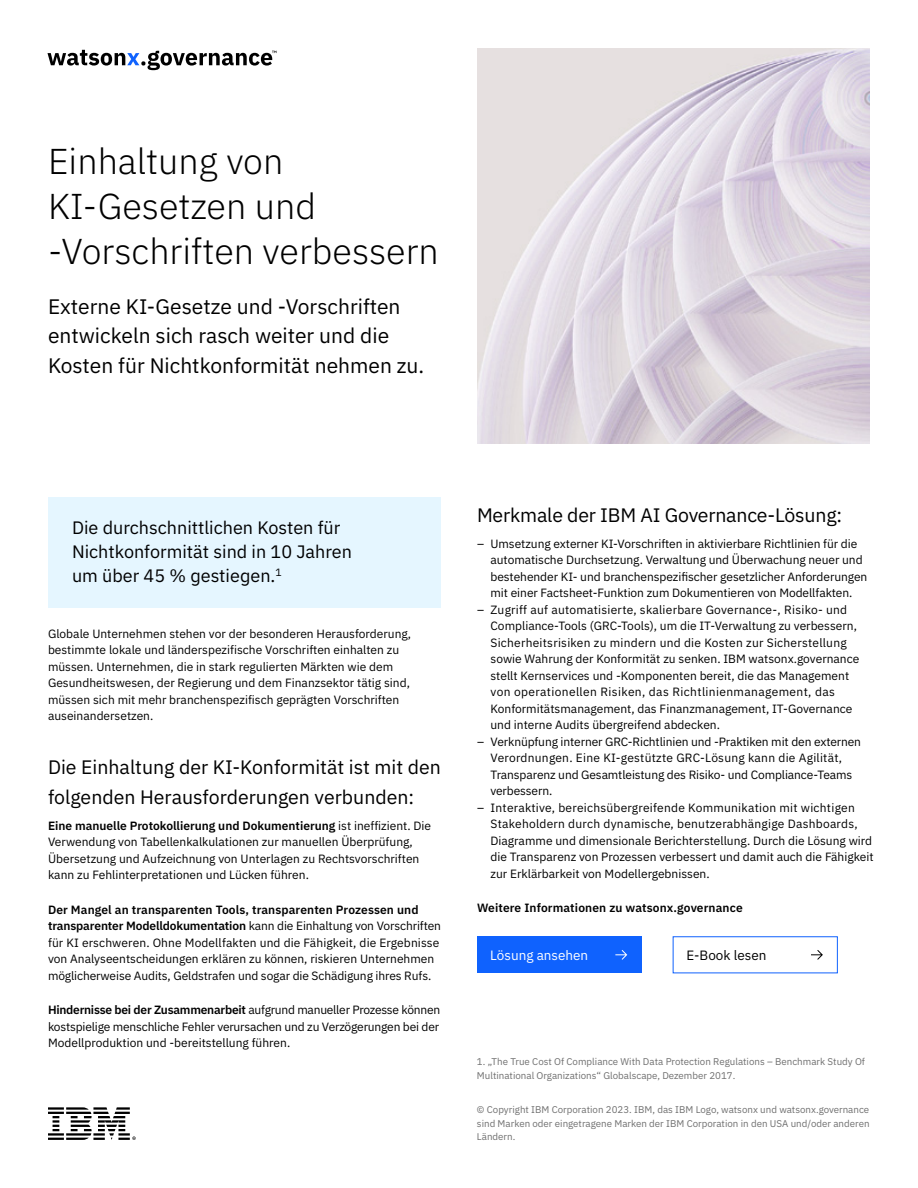
<style>
.page{position:relative;width:918px;height:1188px;background:#fff}
.page>*{position:absolute;margin:0;border:0;box-sizing:border-box;transform-origin:0 0}
.Title_24_30{font:300 36px/45px "IBM Plex Sans";color:#000}
.Subtitle{font:21px/29.7px "IBM Plex Sans";color:#000}
.Heading{font:19.5px/30px "IBM Plex Sans";color:#000}
.Callout_bkgd{font:18px/24px "IBM Plex Sans";color:#000}
.t1{font:13.5px "IBM Plex Sans";color:#fff}
.t2{font:13.5px "IBM Plex Sans";color:#000}
.List_bulleted_1{font:12px/16.5px "IBM Plex Sans";color:#000}
.Body_text{font:12px/16.5px "IBM Plex Sans";color:#000}
.Body_text-2{font:12px "IBM Plex Sans Sm Bld";letter-spacing:.01em;color:#000}
.Copyright_Grey{font:9.75px/13.5px "IBM Plex Sans";color:#6f6f6f;text-align:justify}
.Sources{font:9.75px/13.5px "IBM Plex Sans";color:#6f6f6f}
.s1{font-family:"IBM Plex Sans Sm Bld"}
</style>
<div class="page">
<div style="left:48px;top:497px;width:393px;height:111px;background:#e5f6ff"></div>
<img style="left:477px;top:48px;width:393px;height:396px">
<div style="left:477px;top:937px;width:165px;height:36px;background:#0f62fe"></div>
<svg style="left:615px;top:950px;width:12px;height:10px"></svg>
<div style="left:673px;top:936px;width:165px;height:37px;border:1px solid #0f62fe"></div>
<svg style="left:811px;top:950px;width:12px;height:10px"></svg>
<svg style="left:48px;top:1107px;width:88px;height:33px"></svg>
<svg style="left:47px;top:50px;width:230px;height:20px"></svg>
<h1 class="Title_24_30" style="left:48px;top:135px;width:392px">Einhaltung von<br>KI-Gesetzen und -Vorschriften verbessern</h1>
<h2 class="Subtitle" style="left:48px;top:290px;width:378px">Externe KI-Gesetze und -Vorschriften entwickeln sich rasch weiter und die<br>Kosten für Nichtkonformität nehmen zu.</h2>
<p class="Callout_bkgd" style="left:72px;top:514px;width:282px">Die durchschnittlichen Kosten für<br>Nichtkonformität sind in 10 Jahren um über 45 % gestiegen.<sup>1</sup></p>
<p class="Body_text" style="left:48px;top:624px;width:365px">Globale Unternehmen stehen vor der besonderen Herausforderung, bestimmte lokale und länderspezifische Vorschriften einhalten zu müssen. Unternehmen, die in stark regulierten Märkten wie dem Gesundheitswesen, der Regierung und dem Finanzsektor tätig sind, müssen sich mit mehr branchenspezifisch geprägten Vorschriften auseinandersetzen.</p>
<h3 class="Heading" style="left:48px;top:750px;width:394px">Die Einhaltung der KI-Konformität ist mit den folgenden Herausforderungen verbunden:</h3>
<p class="Body_text" style="left:48px;top:816px;width:385px"><span class="s1">Eine manuelle Protokollierung und Dokumentierung</span> ist ineffizient. Die Verwendung von Tabellenkalkulationen zur manuellen Überprüfung, Übersetzung und Aufzeichnung von Unterlagen zu Rechtsvorschriften kann zu Fehlinterpretationen und Lücken führen.</p>
<p class="Body_text" style="left:48px;top:900px;width:395px"><span class="s1">Der Mangel an transparenten Tools, transparenten Prozessen und transparenter Modelldokumentation</span> kann die Einhaltung von Vorschriften für KI erschweren. Ohne Modellfakten und die Fähigkeit, die Ergebnisse von Analyseentscheidungen erklären zu können, riskieren Unternehmen möglicherweise Audits, Geldstrafen und sogar die Schädigung ihres Rufs.</p>
<p class="Body_text" style="left:48px;top:1001px;width:394px;text-align:justify"><span class="s1">Hindernisse bei der Zusammenarbeit</span> aufgrund manueller Prozesse können kostspielige menschliche Fehler verursachen und zu Verzögerungen bei der Modellproduktion und -bereitstellung führen.</p>
<h3 class="Heading" style="left:477px;top:498px;width:367px">Merkmale der IBM AI Governance-Lösung:</h3>
<p class="List_bulleted_1" style="left:491px;top:534px;width:378px;text-indent:-14px">– Umsetzung externer KI-Vorschriften in aktivierbare Richtlinien für die automatische Durchsetzung. Verwaltung und Überwachung neuer und bestehender KI- und branchenspezifischer gesetzlicher Anforderungen mit einer Factsheet-Funktion zum Dokumentieren von Modellfakten.</p>
<p class="List_bulleted_1" style="left:491px;top:600px;width:370px;text-indent:-14px">– Zugriff auf automatisierte, skalierbare Governance-, Risiko- und Compliance-Tools (GRC-Tools), um die IT-Verwaltung zu verbessern, Sicherheitsrisiken zu mindern und die Kosten zur Sicherstellung sowie Wahrung der Konformität zu senken. IBM watsonx.governance stellt Kernservices und -Komponenten bereit, die das Management von operationellen Risiken, das Richtlinienmanagement, das Konformitätsmanagement, das Finanzmanagement, IT-Governance und interne Audits übergreifend abdecken.</p>
<p class="List_bulleted_1" style="left:491px;top:732px;width:372px;text-indent:-14px">– Verknüpfung interner GRC-Richtlinien und -Praktiken mit den externen Verordnungen. Eine KI-gestützte GRC-Lösung kann die Agilität, Transparenz und Gesamtleistung des Risiko- und Compliance-Teams verbessern.</p>
<p class="List_bulleted_1" style="left:491px;top:798px;width:385px;text-indent:-14px">– Interaktive, bereichsübergreifende Kommunikation mit wichtigen Stakeholdern durch dynamische, benutzerabhängige Dashboards, Diagramme und dimensionale Berichterstellung. Durch die Lösung wird die Transparenz von Prozessen verbessert und damit auch die Fähigkeit zur Erklärbarkeit von Modellergebnissen.</p>
<p class="Body_text-2" style="left:477px;top:898px;width:267px">Weitere Informationen zu watsonx.governance</p>
<p class="t1" style="left:490px;top:945px;width:100px">Lösung ansehen</p>
<p class="t2" style="left:686px;top:945px;width:82px">E-Book lesen</p>
<p class="Sources" style="left:477px;top:1054px;width:390px">1. „The True Cost Of Compliance With Data Protection Regulations – Benchmark Study Of<br>Multinational Organizations“ Globalscape, Dezember 2017.</p>
<p class="Copyright_Grey" style="left:477px;top:1102px;width:394px">© Copyright IBM Corporation 2023. IBM, das IBM Logo, watsonx und watsonx.governance sind Marken oder eingetragene Marken der IBM Corporation in den USA und/oder anderen Ländern.</p>
</div>
